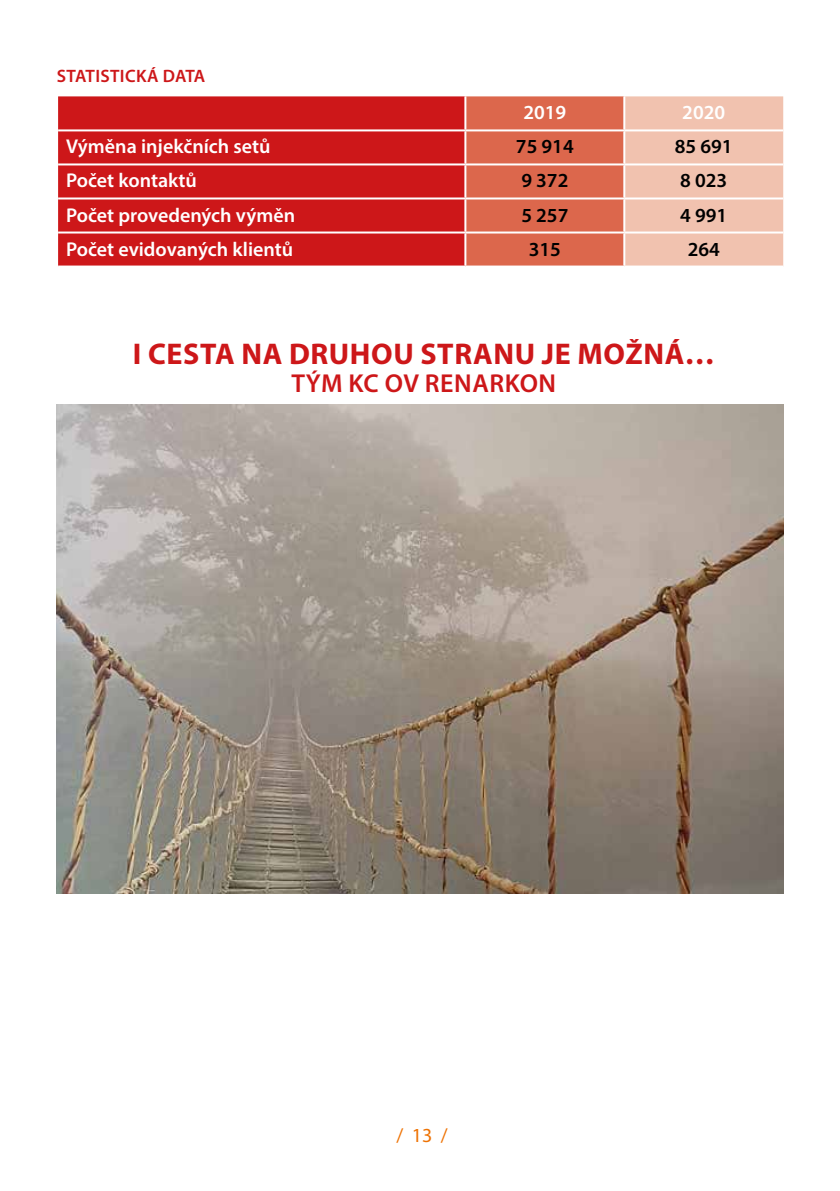
<style>
.page{position:relative;width:840px;height:1191px;background:#fff}
.page>*{position:absolute;margin:0;border:0;box-sizing:border-box;transform-origin:0 0}
.t1{font:700 30px "Myriad Pro";letter-spacing:.02em;color:#cd1719}
.t2{font:600 26px "Myriad Pro";letter-spacing:.02em;color:#cd1719}
.t3{font:600 20px "Myriad Pro";color:#fff}
.t4{font:600 20px "Myriad Pro";color:#000}
.t5{font:20px "Myriad Pro";color:#ee7203}
.t6{font:600 18px "Myriad Pro";letter-spacing:.02em;color:#cd1719}
</style>
<div class="page">
<div style="left:58px;top:96px;width:406px;height:169px;background:#cd1719"></div>
<svg style="left:466px;top:96px;width:316px;height:169px;background:#e6967f"></svg>
<hr style="left:623px;top:96px;width:2px;height:33px;background:#fff">
<hr style="left:58px;top:129px;width:407px;height:2px;background:#fff">
<hr style="left:465px;top:129px;width:159px;height:2px;background:#fff">
<hr style="left:624px;top:129px;width:158px;height:2px;background:#fff">
<hr style="left:623px;top:131px;width:2px;height:32px;background:#fff">
<hr style="left:58px;top:163px;width:407px;height:2px;background:#fff">
<hr style="left:465px;top:163px;width:159px;height:2px;background:#fff">
<hr style="left:624px;top:163px;width:158px;height:2px;background:#fff">
<hr style="left:623px;top:165px;width:2px;height:32px;background:#fff">
<hr style="left:58px;top:197px;width:407px;height:2px;background:#fff">
<hr style="left:465px;top:197px;width:159px;height:2px;background:#fff">
<hr style="left:624px;top:197px;width:158px;height:2px;background:#fff">
<hr style="left:623px;top:199px;width:2px;height:32px;background:#fff">
<hr style="left:58px;top:231px;width:407px;height:2px;background:#fff">
<hr style="left:465px;top:231px;width:159px;height:2px;background:#fff">
<hr style="left:624px;top:231px;width:158px;height:2px;background:#fff">
<hr style="left:623px;top:233px;width:2px;height:32px;background:#fff">
<img style="left:57px;top:404px;width:725px;height:489px">
<p class="t6" style="left:57px;top:64px;width:150px">STATISTICKÁ DATA</p>
<p class="t3" style="left:523px;top:100px;width:44px">2019</p>
<p class="t3" style="left:682px;top:100px;width:44px">2020</p>
<p class="t3" style="left:66px;top:134px;width:206px">Výměna injekčních setů</p>
<p class="t4" style="left:515px;top:134px;width:59px">75 914</p>
<p class="t4" style="left:674px;top:134px;width:59px">85 691</p>
<p class="t3" style="left:66px;top:168px;width:132px">Počet kontaktů</p>
<p class="t4" style="left:521px;top:168px;width:49px">9 372</p>
<p class="t4" style="left:679px;top:168px;width:49px">8 023</p>
<p class="t3" style="left:66px;top:202px;width:230px">Počet provedených výměn</p>
<p class="t4" style="left:521px;top:202px;width:49px">5 257</p>
<p class="t4" style="left:679px;top:202px;width:49px">4 991</p>
<p class="t3" style="left:66px;top:236px;width:228px">Počet evidovaných klientů</p>
<p class="t4" style="left:528px;top:236px;width:34px">315</p>
<p class="t4" style="left:687px;top:236px;width:34px">264</p>
<h1 class="t1" style="left:133px;top:334px;width:583px">I CESTA NA DRUHOU STRANU JE MOŽNÁ…</h1>
<h2 class="t2" style="left:291px;top:366px;width:266px">TÝM KC OV RENARKON</h2>
<p class="t5" style="left:396px;top:1123px;width:53px">/ 13 /</p>
</div>
